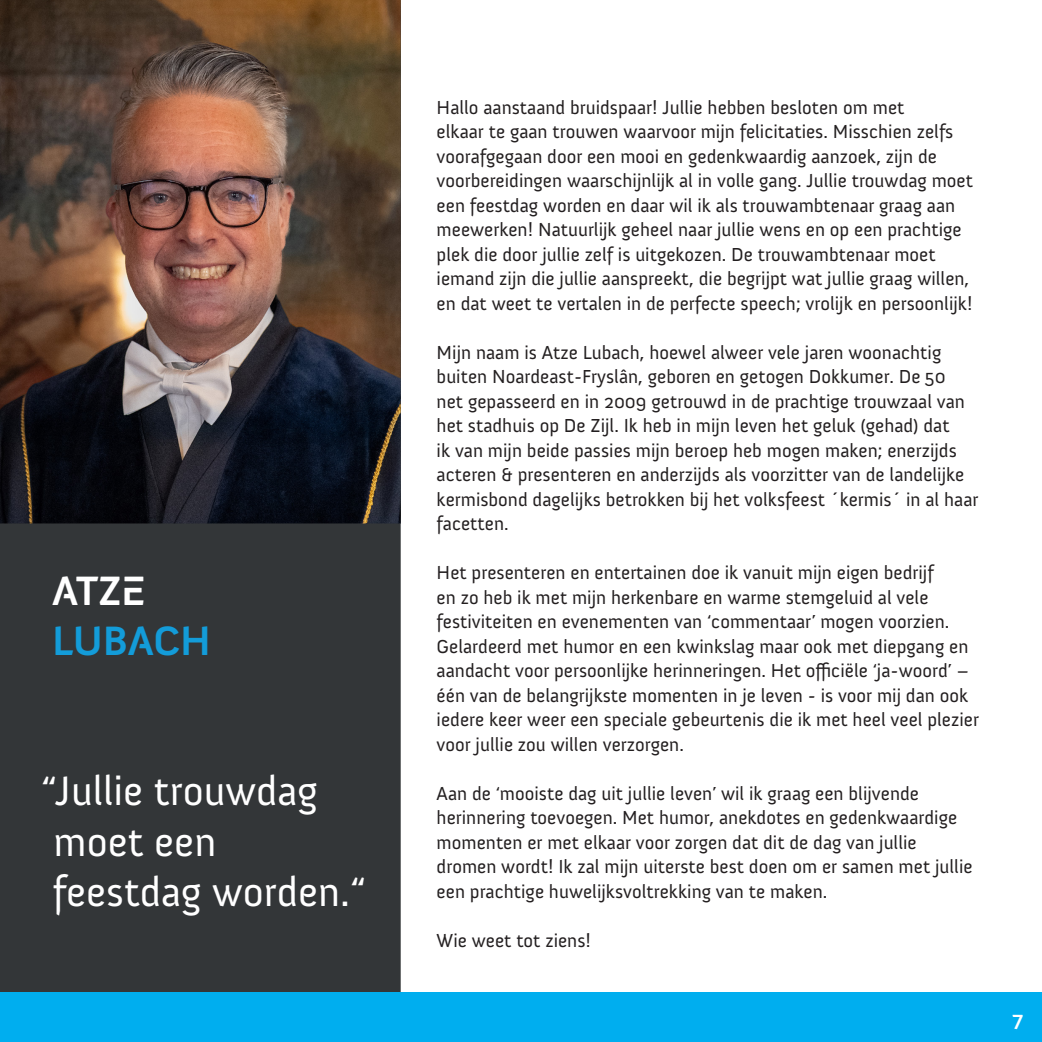
<style>
.page{position:relative;width:1042px;height:1042px;background:#fff}
.page>*{position:absolute;margin:0;border:0;box-sizing:border-box;transform-origin:0 0}
.citaat{font:42px/50.4px "Anivers";color:#fff}
.t1{font:42px/50.4px "NOARDEAST Caps";color:#139cd9}
.t2{font:21px "NOARDEAST Caps";color:#fff}
.voorsteltekst{font:19.25px/24.5px "Anivers";color:#231f20}
.s1{color:#fff}
</style>
<div class="page">
<div style="left:0;top:0;width:401px;height:1017px;background:#333638"></div>
<div style="left:0;top:992px;width:1042px;height:50px;background:#00aeef"></div>
<img style="left:0;top:0;width:401px;height:523px">
<p class="t1" style="left:52px;top:565px;width:160px"><span class="s1">ATZE<br></span>LUBACH</p>
<p class="citaat" style="left:41px;top:766px;width:326px">“Jullie trouwdag moet een<br>feestdag worden.“</p>
<p class="voorsteltekst" style="left:437px;top:95px;width:538px">Hallo aanstaand bruidspaar! Jullie hebben besloten om met<br>elkaar te gaan trouwen waarvoor mijn felicitaties. Misschien zelfs voorafgegaan door een mooi en gedenkwaardig aanzoek, zijn de voorbereidingen waarschijnlijk al in volle gang. Jullie trouwdag moet een feestdag worden en daar wil ik als trouwambtenaar graag aan meewerken! Natuurlijk geheel naar jullie wens en op een prachtige plek die door jullie zelf is uitgekozen. De trouwambtenaar moet iemand zijn die jullie aanspreekt, die begrijpt wat jullie graag willen, en dat weet te vertalen in de perfecte speech; vrolijk en persoonlijk!</p>
<p class="voorsteltekst" style="left:437px;top:340px;width:543px">Mijn naam is Atze Lubach, hoewel alweer vele jaren woonachtig buiten Noardeast-Fryslân, geboren en getogen Dokkumer. De 50<br>net gepasseerd en in 2009 getrouwd in de prachtige trouwzaal van het stadhuis op De Zijl. Ik heb in mijn leven het geluk (gehad) dat<br>ik van mijn beide passies mijn beroep heb mogen maken; enerzijds acteren &amp; presenteren en anderzijds als voorzitter van de landelijke kermisbond dagelijks betrokken bij het volksfeest ´kermis´ in al haar facetten.</p>
<p class="voorsteltekst" style="left:437px;top:561px;width:544px">Het presenteren en entertainen doe ik vanuit mijn eigen bedrijf<br>en zo heb ik met mijn herkenbare en warme stemgeluid al vele festiviteiten en evenementen van ‘commentaar’ mogen voorzien.<br>Gelardeerd met humor en een kwinkslag maar ook met diepgang en aandacht voor persoonlijke herinneringen. Het officiële ‘ja-woord’ – één van de belangrijkste momenten in je leven - is voor mij dan ook iedere keer weer een speciale gebeurtenis die ik met heel veel plezier voor jullie zou willen verzorgen.</p>
<p class="voorsteltekst" style="left:437px;top:781px;width:537px">Aan de ‘mooiste dag uit jullie leven’ wil ik graag een blijvende herinnering toevoegen. Met humor, anekdotes en gedenkwaardige momenten er met elkaar voor zorgen dat dit de dag van jullie dromen wordt! Ik zal mijn uiterste best doen om er samen met jullie een prachtige huwelijksvoltrekking van te maken.</p>
<p class="voorsteltekst" style="left:437px;top:928px;width:156px">Wie weet tot ziens!</p>
<p class="t2" style="left:1012px;top:1009px;width:12px">7</p>
</div>
